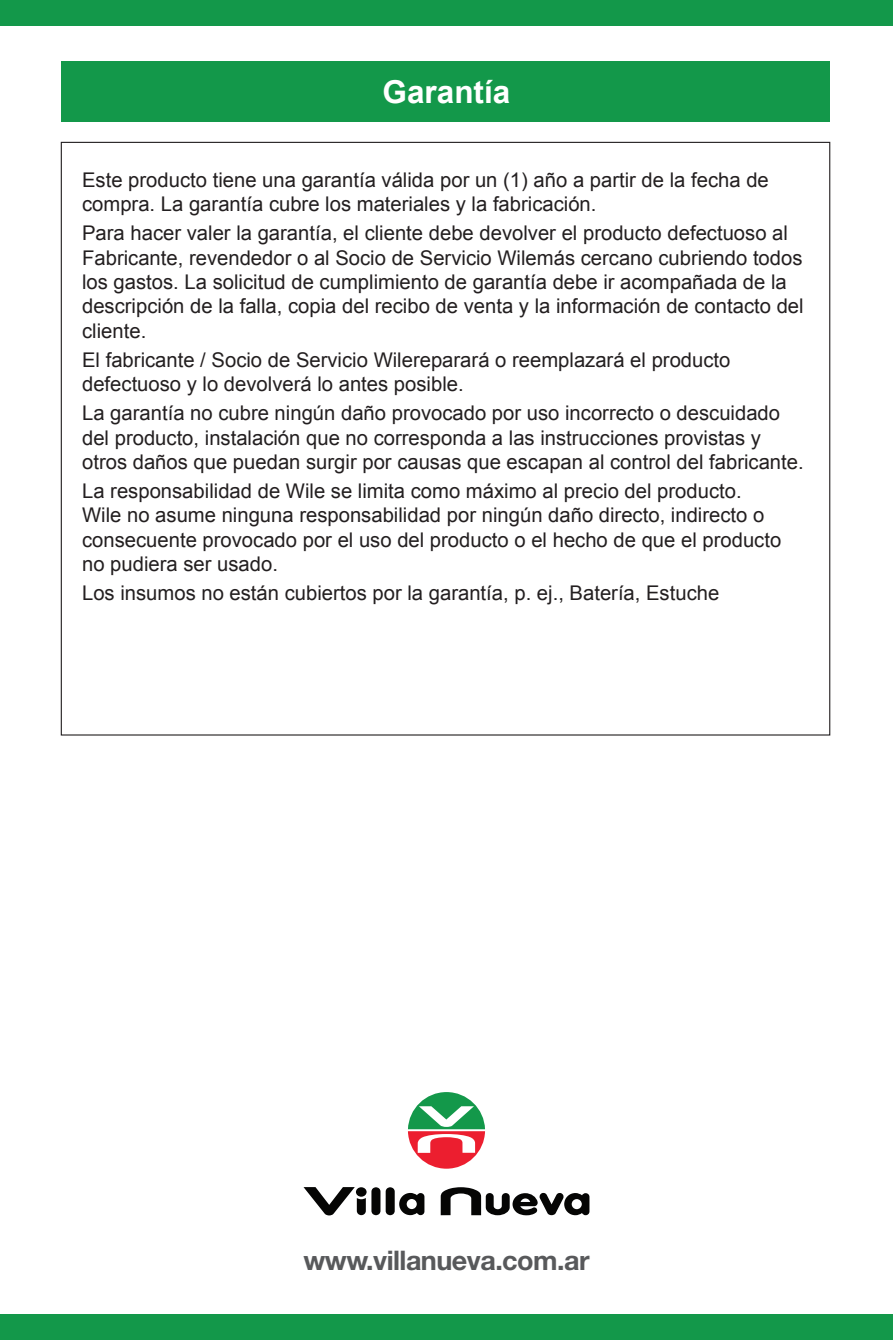
<style>
.page{position:relative;width:893px;height:1340px;background:#fff}
.page>*{position:absolute;margin:0;border:0;box-sizing:border-box;transform-origin:0 0}
.t1{font:700 31.5px "Arial";color:#fff}
.t2{font:700 27px "Helvetica Neue LT Std";letter-spacing:-.02em;color:#58595b}
.t3{font:20.25px/24.3px "Arial";color:#231f20}
</style>
<div class="page">
<div style="left:61px;top:61px;width:769px;height:60px;background:#13984a"></div>
<div style="left:0;top:1314px;width:893px;height:25px;background:#13984a"></div>
<div style="left:0;top:0;width:893px;height:26px;background:#13984a"></div>
<svg style="left:408px;top:1092px;width:77px;height:76px"></svg>
<svg style="left:303px;top:1187px;width:77px;height:28px"></svg>
<svg style="left:386px;top:1187px;width:38px;height:28px"></svg>
<svg style="left:441px;top:1187px;width:148px;height:28px"></svg>
<h1 class="t1" style="left:383px;top:71px;width:129px">Garantía</h1>
<p class="t3" style="left:82px;top:168px;width:688px">Este producto tiene una garantía válida por un (1) año a partir de la fecha de compra. La garantía cubre los materiales y la fabricación.</p>
<p class="t3" style="left:82px;top:221px;width:723px">Para hacer valer la garantía, el cliente debe devolver el producto defectuoso al Fabricante, revendedor o al Socio de Servicio Wilemás cercano cubriendo todos los gastos. La solicitud de cumplimiento de garantía debe ir acompañada de la descripción de la falla, copia del recibo de venta y la información de contacto del cliente.</p>
<p class="t3" style="left:82px;top:348px;width:650px">El fabricante / Socio de Servicio Wilereparará o reemplazará el producto defectuoso y lo devolverá lo antes posible.</p>
<p class="t3" style="left:82px;top:401px;width:723px">La garantía no cubre ningún daño provocado por uso incorrecto o descuidado del producto, instalación que no corresponda a las instrucciones provistas y otros daños que puedan surgir por causas que escapan al control del fabricante.</p>
<p class="t3" style="left:82px;top:479px;width:701px">La responsabilidad de Wile se limita como máximo al precio del producto.<br>Wile no asume ninguna responsabilidad por ningún daño directo, indirecto o consecuente provocado por el uso del producto o el hecho de que el producto no pudiera ser usado.</p>
<p class="t3" style="left:82px;top:581px;width:639px">Los insumos no están cubiertos por la garantía, p. ej., Batería, Estuche</p>
<h2 class="t2" style="left:303px;top:1243px;width:288px">www.villanueva.com.ar</h2>
</div>
